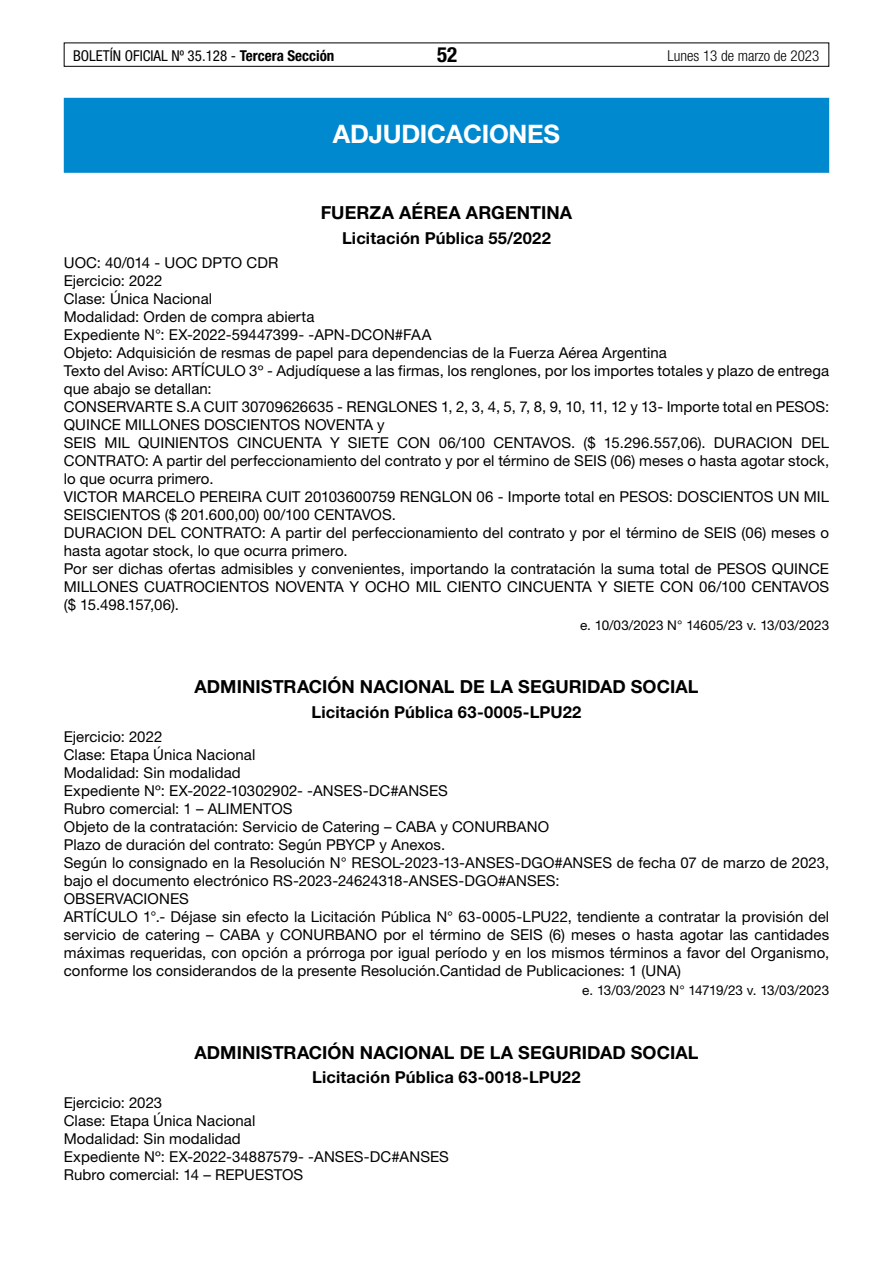
<style>
.page{position:relative;width:893px;height:1263px;background:#fff}
.page>*{position:absolute;margin:0;border:0;box-sizing:border-box;transform-origin:0 0}
.t1{font:700 25.5px "Helvetica Neue LT Std";letter-spacing:-.01em;color:#fff}
.t2{font:700 condensed 21px "Helvetica Neue LT Std";color:#000}
.t3{font:700 18px "Helvetica Neue LT Std";letter-spacing:.005em;color:#000}
.t4{font:700 16.5px "Helvetica Neue LT Std";letter-spacing:.01em;color:#000}
.t5{font:15px/18px "Helvetica Neue LT Std";letter-spacing:.005em;color:#000}
.t6{font:condensed 15px "Helvetica Neue LT Std";color:#000}
.t7{font:300 condensed 15px "Helvetica Neue LT Std";color:#000}
.t8{font:13.5px "Helvetica Neue LT Std";letter-spacing:-.005em;color:#000}
.s1{font-weight:700}
</style>
<div class="page">
<div style="left:64px;top:43px;width:765px;height:24px;border:1px solid #000"></div>
<div style="left:64px;top:98px;width:765px;height:75px;background:#0089cf"></div>
<p class="t6" style="left:73px;top:47px;width:263px">BOLETÍN OFICIAL Nº 35.128 - <span class="s1">Tercera Sección</span></p>
<h2 class="t2" style="left:437px;top:42px;width:22px">52</h2>
<p class="t7" style="left:667px;top:47px;width:153px">Lunes 13 de marzo de 2023</p>
<h1 class="t1" style="left:333px;top:118px;width:229px">ADJUDICACIONES</h1>
<p class="t3" style="left:321px;top:202px;width:253px">FUERZA AÉREA ARGENTINA</p>
<p class="t4" style="left:342px;top:228px;width:210px">Licitación Pública 55/2022</p>
<p class="t5" style="left:64px;top:254px;width:767px">UOC: 40/014 - UOC DPTO CDR<br>Ejercicio: 2022<br>Clase: Única Nacional<br>Modalidad: Orden de compra abierta<br>Expediente N°: EX-2022-59447399- -APN-DCON#FAA<br>Objeto: Adquisición de resmas de papel para dependencias de la Fuerza Aérea Argentina<br>Texto del Aviso: ARTÍCULO 3º - Adjudíquese a las firmas, los renglones, por los importes totales y plazo de entrega que abajo se detallan:<br>CONSERVARTE S.A CUIT 30709626635 - RENGLONES 1, 2, 3, 4, 5, 7, 8, 9, 10, 11, 12 y 13- Importe total en PESOS:<br>QUINCE MILLONES DOSCIENTOS NOVENTA y<br>SEIS MIL QUINIENTOS CINCUENTA Y SIETE CON 06/100 CENTAVOS. ($ 15.296.557,06). DURACION DEL CONTRATO: A partir del perfeccionamiento del contrato y por el término de SEIS (06) meses o hasta agotar stock, lo que ocurra primero.<br>VICTOR MARCELO PEREIRA CUIT 20103600759 RENGLON 06 - Importe total en PESOS: DOSCIENTOS UN MIL SEISCIENTOS ($ 201.600,00) 00/100 CENTAVOS.<br>DURACION DEL CONTRATO: A partir del perfeccionamiento del contrato y por el término de SEIS (06) meses o hasta agotar stock, lo que ocurra primero.<br>Por ser dichas ofertas admisibles y convenientes, importando la contratación la suma total de PESOS QUINCE MILLONES CUATROCIENTOS NOVENTA Y OCHO MIL CIENTO CINCUENTA Y SIETE CON 06/100 CENTAVOS ($ 15.498.157,06).</p>
<p class="t8" style="left:580px;top:617px;width:251px">e. 10/03/2023 N° 14605/23 v. 13/03/2023</p>
<p class="t3" style="left:194px;top:676px;width:506px">ADMINISTRACIÓN NACIONAL DE LA SEGURIDAD SOCIAL</p>
<p class="t4" style="left:312px;top:701px;width:271px">Licitación Pública 63-0005-LPU22</p>
<p class="t5" style="left:64px;top:727px;width:767px">Ejercicio: 2022<br>Clase: Etapa Única Nacional<br>Modalidad: Sin modalidad<br>Expediente Nº: EX-2022-10302902- -ANSES-DC#ANSES<br>Rubro comercial: 1 – ALIMENTOS<br>Objeto de la contratación: Servicio de Catering – CABA y CONURBANO<br>Plazo de duración del contrato: Según PBYCP y Anexos.<br>Según lo consignado en la Resolución N° RESOL-2023-13-ANSES-DGO#ANSES de fecha 07 de marzo de 2023, bajo el documento electrónico RS-2023-24624318-ANSES-DGO#ANSES:<br>OBSERVACIONES<br>ARTÍCULO 1°.- Déjase sin efecto la Licitación Pública N° 63-0005-LPU22, tendiente a contratar la provisión del servicio de catering – CABA y CONURBANO por el término de SEIS (6) meses o hasta agotar las cantidades máximas requeridas, con opción a prórroga por igual período y en los mismos términos a favor del Organismo, conforme los considerandos de la presente Resolución.Cantidad de Publicaciones: 1 (UNA)</p>
<p class="t8" style="left:582px;top:982px;width:248px">e. 13/03/2023 N° 14719/23 v. 13/03/2023</p>
<p class="t3" style="left:194px;top:1041px;width:506px">ADMINISTRACIÓN NACIONAL DE LA SEGURIDAD SOCIAL</p>
<p class="t4" style="left:312px;top:1067px;width:270px">Licitación Pública 63-0018-LPU22</p>
<p class="t5" style="left:64px;top:1093px;width:387px">Ejercicio: 2023<br>Clase: Etapa Única Nacional<br>Modalidad: Sin modalidad<br>Expediente Nº: EX-2022-34887579- -ANSES-DC#ANSES<br>Rubro comercial: 14 – REPUESTOS</p>
</div>
